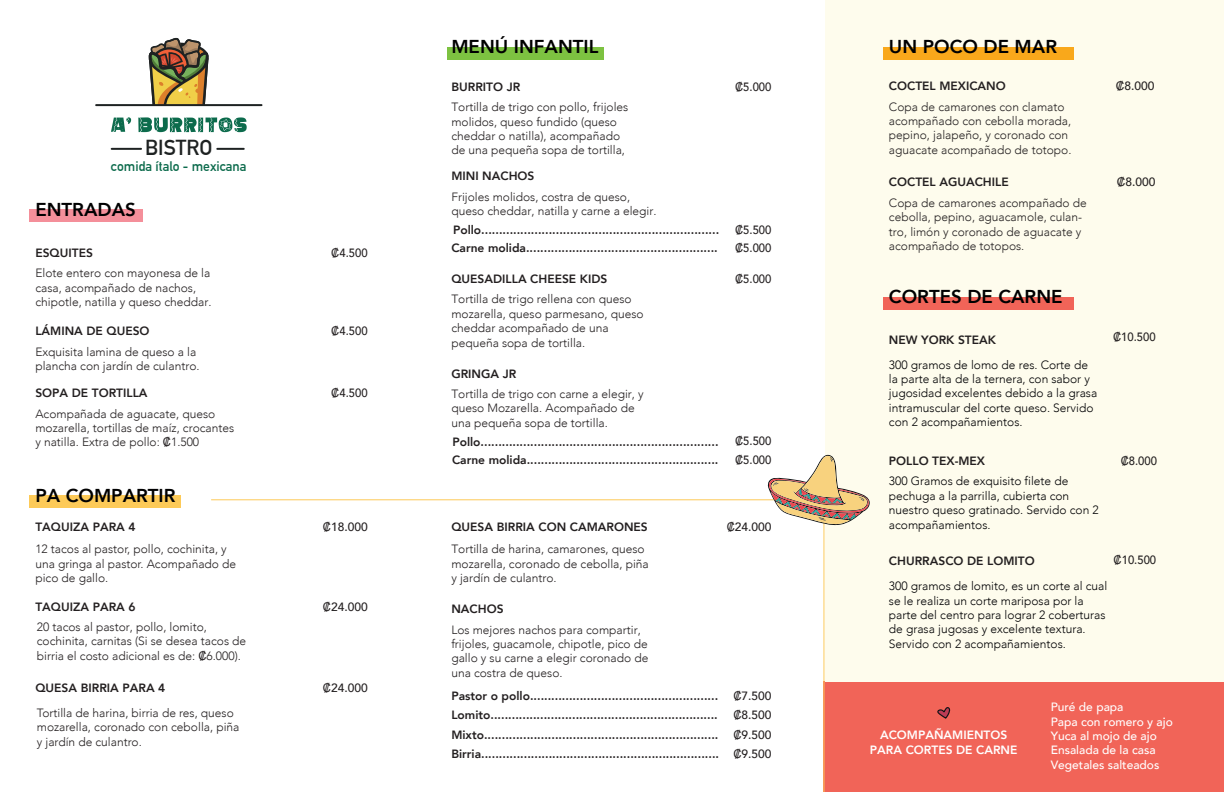
<style>
.page{position:relative;width:1224px;height:792px;background:#fff}
.page>*{position:absolute;margin:0;border:0;box-sizing:border-box;transform-origin:0 0}
.t1{font:700 21.2px "DIN Alternate";color:#1e2222}
.t2{font:800 18.6px "Avenir";color:#000001}
.t3{font:700 13.6px "DIN Alternate";color:#0c6b4c}
.t4{font:300 12px/14.4px "Avenir";color:#231f20}
.t5{font:800 12px/19.3px "Avenir";color:#231f20;text-align:justify}
.t6{font:300 12px/14.4px "Avenir";color:#000002}
.t7{font:500 12px/14.4px "Avenir";color:#fff}
.t8{font:500 12px/18.4px "Avenir";color:#231f20;scale:.94 1}
.t9{font:500 12px/19.5px "Avenir";color:#231f20;text-align:justify}
.t10{font:800 12px/14.4px "Avenir";color:#fff;text-align:center}
.s1{font-family:"Arial";font-weight:400}
</style>
<div class="page">
<div style="left:824px;top:682px;width:400px;height:110px;background:#f16458"></div>
<div style="left:826px;top:0;width:398px;height:682px;background:#fefced"></div>
<div style="left:884px;top:297px;width:190px;height:13px;background:#f16458"></div>
<div style="left:884px;top:47px;width:190px;height:13px;background:#f9a81b"></div>
<div style="left:448px;top:47px;width:156px;height:13px;background:#7dc241"></div>
<div style="left:29px;top:209px;width:114px;height:13px;background:#f48f9a"></div>
<svg style="left:937px;top:707px;width:13px;height:12px"></svg>
<div style="left:29px;top:495px;width:152px;height:12px;background:#fdca58"></div>
<hr style="left:823px;top:504px;width:1px;height:288px;background:#fdca58">
<svg style="left:211px;top:455px;width:659px;height:71px"></svg>
<hr style="left:96px;top:104px;width:166px;height:2px;background:#1e2222">
<hr style="left:217px;top:148px;width:27px;height:2px;background:#1e2222">
<hr style="left:112px;top:148px;width:29px;height:2px;background:#1e2222">
<svg style="left:111px;top:117px;width:20px;height:15px"></svg>
<svg style="left:138px;top:37px;width:109px;height:96px"></svg>
<h1 class="t1" style="left:145px;top:131px;width:69px">BISTRO</h1>
<p class="t3" style="left:111px;top:156px;width:137px">comida ítalo - mexicana</p>
<h2 class="t2" style="left:35px;top:195px;width:102px">ENTRADAS</h2>
<p class="t5" style="left:35px;top:243px;width:59px">ESQUITES</p>
<p class="t8" style="left:331px;top:243px;width:40px"><span class="s1">₡</span>4.500</p>
<p class="t4" style="left:35px;top:266px;width:178px">Elote entero con mayonesa de la casa, acompañado de nachos, chipotle, natilla y queso cheddar.</p>
<p class="t5" style="left:35px;top:322px;width:116px">LÁMINA DE QUESO</p>
<p class="t4" style="left:35px;top:344px;width:166px">Exquisita lamina de queso a la plancha con jardín de culantro.</p>
<p class="t5" style="left:35px;top:383px;width:114px">SOPA DE TORTILLA</p>
<p class="t8" style="left:331px;top:383px;width:40px"><span class="s1">₡</span>4.500</p>
<p class="t4" style="left:35px;top:406px;width:200px">Acompañada de aguacate, queso mozarella, tortillas de maíz, crocantes y natilla. Extra de pollo: <span class="s1">₡</span>1.500</p>
<p class="t8" style="left:331px;top:321px;width:40px"><span class="s1">₡</span>4.500</p>
<h2 class="t2" style="left:35px;top:481px;width:142px">PA COMPARTIR</h2>
<p class="t5" style="left:35px;top:517px;width:102px">TAQUIZA PARA 4</p>
<p class="t9" style="left:323px;top:516px;width:46px"><span class="s1">₡</span>18.000</p>
<p class="t4" style="left:35px;top:542px;width:202px">12 tacos al pastor, pollo, cochinita, y una gringa al pastor. Acompañado de pico de gallo.</p>
<p class="t4" style="left:37px;top:620px;width:211px">20 tacos al pastor, pollo, lomito, cochinita, carnitas (Si se desea tacos de birria el costo adicional es de: <span class="s1">₡</span>6.000).</p>
<p class="t5" style="left:35px;top:597px;width:102px">TAQUIZA PARA 6</p>
<p class="t9" style="left:323px;top:596px;width:46px"><span class="s1">₡</span>24.000</p>
<p class="t5" style="left:35px;top:678px;width:131px">QUESA BIRRIA PARA 4</p>
<p class="t9" style="left:323px;top:678px;width:46px"><span class="s1">₡</span>24.000</p>
<p class="t4" style="left:37px;top:706px;width:204px">Tortilla de harina, birria de res, queso mozarella, coronado con cebolla, piña y jardín de culantro.</p>
<h2 class="t2" style="left:451px;top:32px;width:149px">MENÚ INFANTIL</h2>
<p class="t5" style="left:451px;top:77px;width:70px">BURRITO JR</p>
<p class="t8" style="left:735px;top:77px;width:40px"><span class="s1">₡</span>5.000</p>
<p class="t4" style="left:451px;top:100px;width:178px">Tortilla de trigo con pollo, frijoles molidos, queso fundido (queso cheddar o natilla), acompañado de una pequeña sopa de tortilla,</p>
<p class="t5" style="left:451px;top:166px;width:85px">MINI NACHOS</p>
<p class="t4" style="left:451px;top:189px;width:207px">Frijoles molidos, costra de queso, queso cheddar, natilla y carne a elegir.</p>
<p class="t5" style="left:453px;top:220px;width:268px">Pollo...................................................................</p>
<p class="t8" style="left:735px;top:220px;width:40px"><span class="s1">₡</span>5.500</p>
<p class="t5" style="left:451px;top:238px;width:268px">Carne molida......................................................</p>
<p class="t8" style="left:735px;top:238px;width:40px"><span class="s1">₡</span>5.000</p>
<p class="t5" style="left:451px;top:269px;width:157px">QUESADILLA CHEESE KIDS</p>
<p class="t8" style="left:735px;top:269px;width:40px"><span class="s1">₡</span>5.000</p>
<p class="t4" style="left:451px;top:292px;width:194px">Tortilla de trigo rellena con queso mozarella, queso parmesano, queso cheddar acompañado de una pequeña sopa de tortilla.</p>
<p class="t5" style="left:451px;top:364px;width:66px">GRINGA JR</p>
<p class="t4" style="left:451px;top:387px;width:194px">Tortilla de trigo con carne a elegir, y queso Mozarella. Acompañado de una pequeña sopa de tortilla.</p>
<p class="t5" style="left:452px;top:432px;width:268px">Pollo...................................................................</p>
<p class="t5" style="left:452px;top:450px;width:268px">Carne molida......................................................</p>
<p class="t8" style="left:735px;top:431px;width:40px"><span class="s1">₡</span>5.500 <span class="s1">₡</span>5.000</p>
<p class="t5" style="left:451px;top:517px;width:198px">QUESA BIRRIA CON CAMARONES</p>
<p class="t9" style="left:727px;top:516px;width:46px"><span class="s1">₡</span>24.000</p>
<p class="t4" style="left:451px;top:542px;width:199px">Tortilla de harina, camarones, queso mozarella, coronado de cebolla, piña y jardín de culantro.</p>
<p class="t5" style="left:451px;top:599px;width:54px">NACHOS</p>
<p class="t4" style="left:451px;top:622px;width:199px">Los mejores nachos para compartir, frijoles, guacamole, chipotle, pico de gallo y su carne a elegir coronado de una costra de queso.</p>
<p class="t5" style="left:451px;top:687px;width:269px">Pastor o pollo.....................................................<br>Lomito................................................................<br>Mixto..................................................................</p>
<p class="t5" style="left:451px;top:744px;width:269px">Birria...................................................................</p>
<p class="t9" style="left:733px;top:686px;width:40px"><span class="s1">₡</span>7.500 <span class="s1">₡</span>8.500 <span class="s1">₡</span>9.500</p>
<p class="t9" style="left:733px;top:744px;width:40px"><span class="s1">₡</span>9.500</p>
<h2 class="t2" style="left:889px;top:32px;width:170px">UN POCO DE MAR</h2>
<p class="t5" style="left:889px;top:76px;width:118px">COCTEL MEXICANO</p>
<p class="t9" style="left:1116px;top:76px;width:40px"><span class="s1">₡</span>8.000</p>
<p class="t4" style="left:889px;top:99px;width:184px">Copa de camarones con clamato acompañado con cebolla morada, pepino, jalapeño, y coronado con aguacate acompañado de totopo.</p>
<p class="t5" style="left:889px;top:173px;width:121px">COCTEL AGUACHILE</p>
<p class="t9" style="left:1117px;top:172px;width:40px"><span class="s1">₡</span>8.000</p>
<p class="t4" style="left:889px;top:195px;width:199px">Copa de camarones acompañado de cebolla, pepino, aguacamole, culan&shy;tro, limón y coronado de aguacate y acompañado de totopos.</p>
<h2 class="t2" style="left:889px;top:282px;width:175px">CORTES DE CARNE</h2>
<p class="t5" style="left:889px;top:330px;width:109px">NEW YORK STEAK</p>
<p class="t6" style="left:889px;top:357px;width:210px">300 gramos de lomo de res. Corte de la parte alta de la ternera, con sabor y jugosidad excelentes debido a la grasa intramuscular del corte queso. Servido con 2 acompañamientos.</p>
<p class="t5" style="left:889px;top:451px;width:98px">POLLO TEX-MEX</p>
<p class="t6" style="left:889px;top:474px;width:211px">300 Gramos de exquisito filete de pechuga a la parrilla, cubierta con nuestro queso gratinado. Servido con 2 acompañamientos.</p>
<p class="t5" style="left:889px;top:552px;width:147px">CHURRASCO DE LOMITO</p>
<p class="t6" style="left:889px;top:579px;width:220px">300 gramos de lomito, es un corte al cual se le realiza un corte mariposa por la parte del centro para lograr 2 coberturas de grasa jugosas y excelente textura.<br>Servido con 2 acompañamientos.</p>
<p class="t8" style="left:1113px;top:327px;width:47px"><span class="s1">₡</span>10.500</p>
<p class="t8" style="left:1121px;top:451px;width:40px"><span class="s1">₡</span>8.000</p>
<p class="t8" style="left:1114px;top:550px;width:47px"><span class="s1">₡</span>10.500</p>
<p class="t10" style="left:870px;top:728px;width:149px">ACOMPAÑAMIENTOS<br>PARA CORTES DE CARNE</p>
<p class="t7" style="left:1051px;top:699px;width:124px">Puré de papa<br>Papa con romero y ajo<br>Yuca al mojo de ajo<br>Ensalada de la casa<br>Vegetales salteados</p>
</div>
